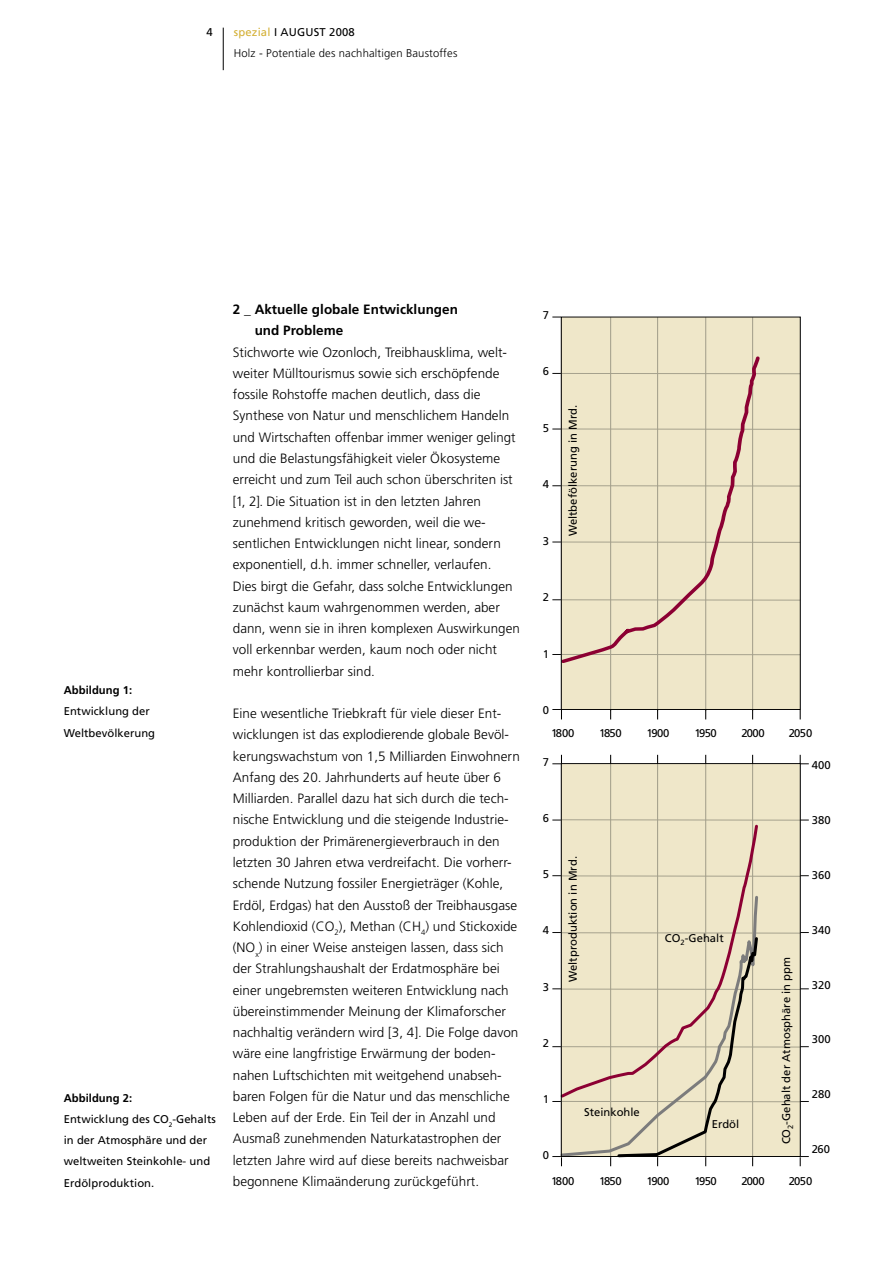
<style>
.page{position:relative;width:893px;height:1263px;background:#fff}
.page>*{position:absolute;margin:0;border:0;box-sizing:border-box;transform-origin:0 0}
.t1{font:300 13.5px/21.3px "Frutiger";color:#000}
.t2{font:700 13.5px/21.3px "Frutiger";color:#000}
.t3{font:11.25px/21.3px "Frutiger";color:#000}
.t4{font:300 11.25px "Frutiger";letter-spacing:.015em;color:#000}
.t5{font:700 11.25px "Frutiger";letter-spacing:.005em;color:#000}
.s1{color:#d4b036}
</style>
<div class="page">
<hr style="left:223px;top:28px;width:1px;height:42px;background:#000">
<div style="left:561px;top:764px;width:239px;height:392px;background:#efe7c9"></div>
<hr style="left:610px;top:764px;width:1px;height:394px;background:#a39f8b">
<hr style="left:657px;top:764px;width:1px;height:394px;background:#a39f8b">
<hr style="left:705px;top:764px;width:1px;height:394px;background:#a39f8b">
<hr style="left:562px;top:819px;width:238px;height:1px;background:#a39f8b">
<hr style="left:562px;top:876px;width:238px;height:1px;background:#a39f8b">
<hr style="left:562px;top:932px;width:238px;height:1px;background:#a39f8b">
<hr style="left:562px;top:989px;width:238px;height:1px;background:#a39f8b">
<hr style="left:562px;top:1046px;width:238px;height:1px;background:#a39f8b">
<hr style="left:562px;top:1101px;width:238px;height:1px;background:#a39f8b">
<hr style="left:752px;top:764px;width:1px;height:394px;background:#a39f8b">
<svg style="left:558px;top:823px;width:202px;height:225px"></svg>
<svg style="left:559px;top:894px;width:201px;height:262px"></svg>
<div style="left:561px;top:763px;width:240px;height:394px;border:1px solid #000"></div>
<svg style="left:800px;top:755px;width:9px;height:9px"></svg>
<svg style="left:552px;top:755px;width:10px;height:9px"></svg>
<div style="left:561px;top:317px;width:239px;height:392px;background:#efe7c9"></div>
<hr style="left:610px;top:317px;width:1px;height:394px;background:#a39f8b">
<hr style="left:657px;top:317px;width:1px;height:394px;background:#a39f8b">
<hr style="left:705px;top:317px;width:1px;height:394px;background:#a39f8b">
<hr style="left:562px;top:373px;width:238px;height:1px;background:#a39f8b">
<hr style="left:562px;top:429px;width:238px;height:1px;background:#a39f8b">
<hr style="left:562px;top:485px;width:238px;height:1px;background:#a39f8b">
<hr style="left:562px;top:542px;width:238px;height:1px;background:#a39f8b">
<hr style="left:562px;top:599px;width:238px;height:1px;background:#a39f8b">
<hr style="left:562px;top:654px;width:238px;height:1px;background:#a39f8b">
<hr style="left:752px;top:317px;width:1px;height:394px;background:#a39f8b">
<svg style="left:552px;top:709px;width:10px;height:10px"></svg>
<svg style="left:559px;top:354px;width:203px;height:311px"></svg>
<div style="left:561px;top:317px;width:240px;height:393px;border:1px solid #000"></div>
<svg style="left:610px;top:934px;width:150px;height:232px"></svg>
<svg style="left:800px;top:1156px;width:9px;height:10px"></svg>
<svg style="left:552px;top:1156px;width:10px;height:10px"></svg>
<p class="t3" style="left:206px;top:22px;width:8px">4</p>
<p class="t3" style="left:234px;top:22px;width:122px"><span class="s1">spezial</span> I AUGUST 2008</p>
<p class="t4" style="left:234px;top:47px;width:225px">Holz - Potentiale des nachhaltigen Baustoffes</p>
<p class="t5" style="left:64px;top:684px;width:70px">Abbildung 1:</p>
<p class="t3" style="left:64px;top:701px;width:93px">Entwicklung der<br>Weltbevölkerung</p>
<p class="t5" style="left:64px;top:1091px;width:70px">Abbildung 2:</p>
<p class="t3" style="left:64px;top:1108px;width:154px">Entwicklung des CO<sub>2</sub>-Gehalts in der Atmosphäre und der weltweiten Steinkohle- und<br>Erdölproduktion.</p>
<p class="t2" style="left:255px;top:299px;width:205px;text-indent:-22px">2 _ Aktuelle globale Entwicklungen und Probleme</p>
<p class="t1" style="left:233px;top:342px;width:284px">Stichworte wie Ozonloch, Treibhausklima, welt&shy;weiter Mülltourismus sowie sich erschöpfende fossile Rohstoffe machen deutlich, dass die Synthese von Natur und menschlichem Handeln und Wirtschaften offenbar immer weniger gelingt und die Belastungsfähigkeit vieler Ökosysteme erreicht und zum Teil auch schon überschriten ist [1, 2]. Die Situation ist in den letzten Jahren zunehmend kritisch geworden, weil die we&shy;sentlichen Entwicklungen nicht linear, sondern exponentiell, d.h. immer schneller, verlaufen.</p>
<p class="t1" style="left:233px;top:575px;width:288px">Dies birgt die Gefahr, dass solche Entwicklungen zunächst kaum wahrgenommen werden, aber dann, wenn sie in ihren komplexen Auswirkungen voll erkennbar werden, kaum noch oder nicht mehr kontrollierbar sind.</p>
<p class="t1" style="left:233px;top:703px;width:289px">Eine wesentliche Triebkraft für viele dieser Ent&shy;wicklungen ist das explodierende globale Bevöl&shy;kerungswachstum von 1,5 Milliarden Einwohnern Anfang des 20. Jahrhunderts auf heute über 6<br>Milliarden. Parallel dazu hat sich durch die tech&shy;nische Entwicklung und die steigende Industrie&shy;produktion der Primärenergieverbrauch in den letzten 30 Jahren etwa verdreifacht. Die vorherr&shy;schende Nutzung fossiler Energieträger (Kohle, Erdöl, Erdgas) hat den Ausstoß der Treibhausgase Kohlendioxid (CO<sub>2</sub>), Methan (CH<sub>4</sub>) und Stickoxide (NO<sub>x</sub>) in einer Weise ansteigen lassen, dass sich der Strahlungshaushalt der Erdatmosphäre bei einer ungebremsten weiteren Entwicklung nach übereinstimmender Meinung der Klimaforscher nachhaltig verändern wird [3, 4]. Die Folge davon wäre eine langfristige Erwärmung der boden&shy;nahen Luftschichten mit weitgehend unabseh&shy;baren Folgen für die Natur und das menschliche Leben auf der Erde. Ein Teil der in Anzahl und Ausmaß zunehmenden Naturkatastrophen der letzten Jahre wird auf diese bereits nachweisbar begonnene Klimaänderung zurückgeführt.</p>
<p class="t3" style="left:543px;top:304px;width:8px">7</p>
<p class="t3" style="left:543px;top:361px;width:8px">6</p>
<p class="t3" style="left:543px;top:417px;width:8px">5</p>
<p class="t3" style="left:543px;top:474px;width:8px">4</p>
<p class="t3" style="left:543px;top:530px;width:8px">3</p>
<p class="t3" style="left:543px;top:587px;width:8px">2</p>
<p class="t3" style="left:543px;top:643px;width:8px">1</p>
<p class="t3" style="left:543px;top:700px;width:8px">0</p>
<p class="t3" style="left:562px;top:536px;width:133px;rotate:-90deg">Weltbefölkerung in Mrd.</p>
<p class="t3" style="left:551px;top:722px;width:25px">1800</p>
<p class="t3" style="left:599px;top:722px;width:24px">1850</p>
<p class="t3" style="left:646px;top:722px;width:24px">1900</p>
<p class="t3" style="left:694px;top:722px;width:24px">1950</p>
<p class="t3" style="left:741px;top:722px;width:25px">2000</p>
<p class="t3" style="left:789px;top:722px;width:25px">2050</p>
<p class="t3" style="left:543px;top:751px;width:8px">7</p>
<p class="t3" style="left:812px;top:754px;width:20px">400</p>
<p class="t3" style="left:543px;top:807px;width:8px">6</p>
<p class="t3" style="left:812px;top:809px;width:20px">380</p>
<p class="t3" style="left:543px;top:864px;width:8px">5</p>
<p class="t3" style="left:543px;top:920px;width:8px">4</p>
<p class="t3" style="left:543px;top:976px;width:8px">3</p>
<p class="t3" style="left:543px;top:1032px;width:8px">2</p>
<p class="t3" style="left:543px;top:1088px;width:8px">1</p>
<p class="t3" style="left:543px;top:1144px;width:8px">0</p>
<p class="t3" style="left:562px;top:982px;width:127px;rotate:-90deg">Weltproduktion in Mrd.</p>
<p class="t3" style="left:584px;top:1101px;width:57px">Steinkohle</p>
<p class="t3" style="left:665px;top:927px;width:60px">CO<sub>2</sub>-Gehalt</p>
<p class="t3" style="left:712px;top:1113px;width:29px">Erdöl</p>
<p class="t3" style="left:776px;top:1144px;width:189px;rotate:-90deg">CO<sub>2</sub>-Gehalt der Atmosphäre in ppm</p>
<p class="t3" style="left:812px;top:864px;width:20px">360</p>
<p class="t3" style="left:812px;top:919px;width:20px">340</p>
<p class="t3" style="left:812px;top:974px;width:20px">320</p>
<p class="t3" style="left:812px;top:1029px;width:20px">300</p>
<p class="t3" style="left:812px;top:1084px;width:20px">280</p>
<p class="t3" style="left:812px;top:1139px;width:20px">260</p>
<p class="t3" style="left:551px;top:1171px;width:25px">1800</p>
<p class="t3" style="left:599px;top:1171px;width:24px">1850</p>
<p class="t3" style="left:646px;top:1171px;width:24px">1900</p>
<p class="t3" style="left:694px;top:1171px;width:24px">1950</p>
<p class="t3" style="left:741px;top:1171px;width:25px">2000</p>
<p class="t3" style="left:789px;top:1171px;width:25px">2050</p>
</div>
